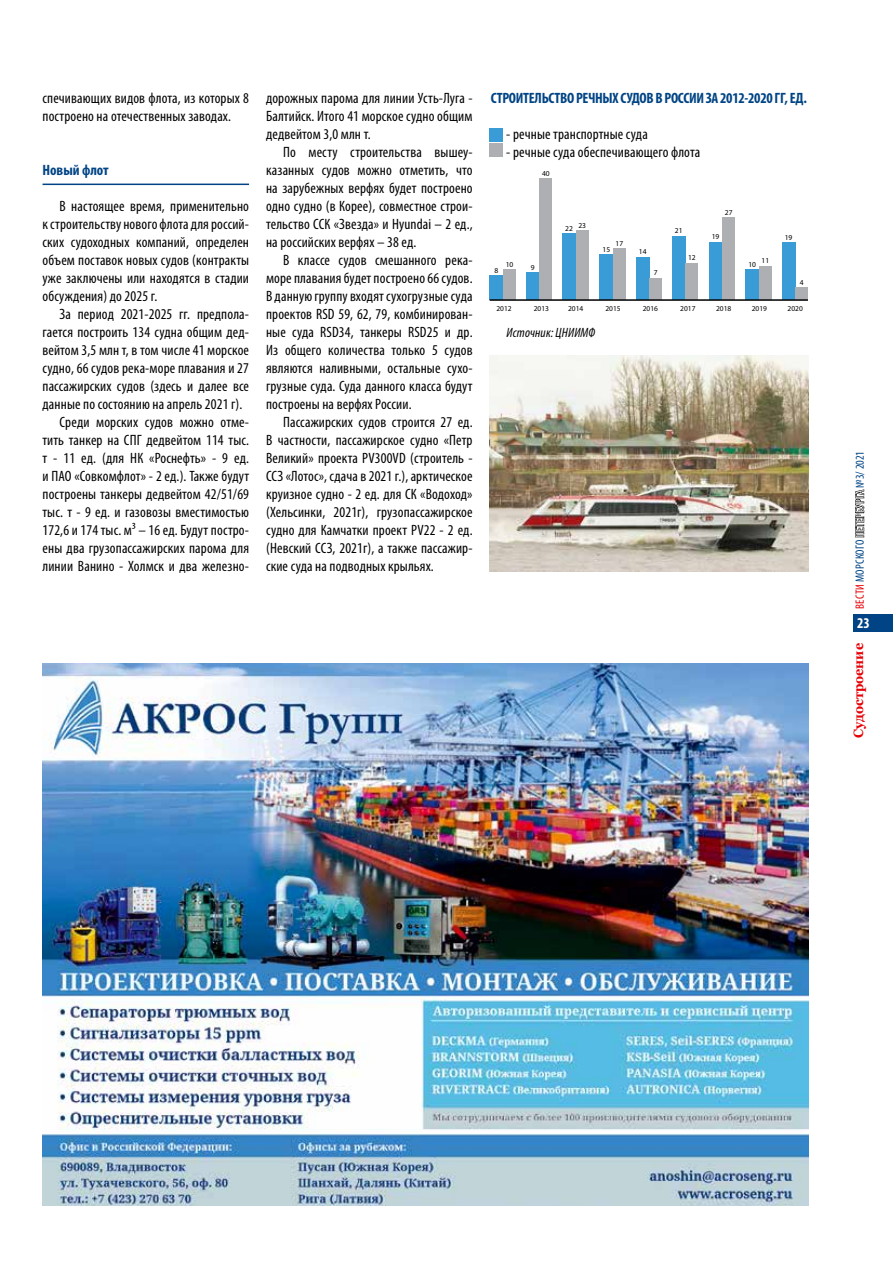
<style>
.page{position:relative;width:893px;height:1263px;background:#fff}
.page>*{position:absolute;margin:0;border:0;box-sizing:border-box;transform-origin:0 0}
.t1{font:condensed 15px/18px "Myriad Pro";letter-spacing:.01em;color:#000;text-align:justify}
.t2{font:700 condensed 15px "Myriad Pro";letter-spacing:-.02em;color:#004485}
.t3{font:700 condensed 15px "Myriad Pro";color:#004485}
.t4{font:700 condensed 15px "Myriad Pro";color:#fff}
.t5{font:italic condensed 13.5px "Myriad Pro";letter-spacing:.01em;color:#000}
.t6{font:700 13.5px "Georgia";color:#e60005;scale:.95 1}
.t7{font:condensed 12px "Myriad Pro";letter-spacing:.02em;color:#004485}
.t8{font:7.5px "Myriad Pro";color:#000}
.s1{color:#e60005}
.s2{color:#000}
</style>
<div class="page">
<div style="left:489px;top:129px;width:13px;height:13px;background:#3a9cd7"></div>
<div style="left:489px;top:144px;width:13px;height:13px;background:#aeafb2"></div>
<div style="left:490px;top:275px;width:13px;height:25px;background:#3a9cd7"></div>
<div style="left:503px;top:269px;width:13px;height:31px;background:#aeafb2"></div>
<div style="left:526px;top:272px;width:13px;height:28px;background:#3a9cd7"></div>
<div style="left:539px;top:178px;width:13px;height:122px;background:#aeafb2"></div>
<div style="left:576px;top:230px;width:12px;height:70px;background:#aeafb2"></div>
<div style="left:562px;top:233px;width:14px;height:67px;background:#3a9cd7"></div>
<div style="left:600px;top:254px;width:13px;height:46px;background:#3a9cd7"></div>
<div style="left:613px;top:248px;width:13px;height:52px;background:#aeafb2"></div>
<div style="left:636px;top:257px;width:13px;height:43px;background:#3a9cd7"></div>
<div style="left:649px;top:278px;width:13px;height:22px;background:#aeafb2"></div>
<div style="left:672px;top:236px;width:14px;height:64px;background:#3a9cd7"></div>
<div style="left:686px;top:263px;width:12px;height:37px;background:#aeafb2"></div>
<div style="left:709px;top:242px;width:13px;height:58px;background:#3a9cd7"></div>
<div style="left:722px;top:218px;width:13px;height:82px;background:#aeafb2"></div>
<div style="left:745px;top:269px;width:14px;height:31px;background:#3a9cd7"></div>
<div style="left:759px;top:266px;width:13px;height:34px;background:#aeafb2"></div>
<div style="left:782px;top:242px;width:13px;height:58px;background:#3a9cd7"></div>
<div style="left:795px;top:287px;width:13px;height:13px;background:#aeafb2"></div>
<hr style="left:490px;top:299px;width:318px;height:2px;background:#000">
<hr style="left:43px;top:184px;width:206px;height:1px;background:#004485">
<img style="left:490px;top:355px;width:318px;height:216px">
<img style="left:43px;top:664px;width:765px;height:541px">
<div style="left:853px;top:614px;width:40px;height:17px;background:#004485"></div>
<p class="t1" style="left:43px;top:89px;width:208px">спечивающих видов флота, из которых 8 построено на отечественных заводах.</p>
<p class="t3" style="left:43px;top:161px;width:68px">Новый флот</p>
<p class="t1" style="left:43px;top:197px;width:208px;text-indent:17px">В настоящее время, применительно к строительству нового флота для россий&shy;ских судоходных компаний, определен объем поставок новых судов (контракты уже заключены или находятся в стадии обсуждения) до 2025 г.</p>
<p class="t1" style="left:60px;top:305px;width:191px">За период 2021-2025 гг. предпола-</p>
<p class="t1" style="left:43px;top:323px;width:208px">гается построить 134 судна общим дед-</p>
<p class="t1" style="left:43px;top:341px;width:208px">вейтом 3,5 млн т, в том числе 41 морское</p>
<p class="t1" style="left:43px;top:359px;width:208px">судно, 66 судов река-море плавания и 27</p>
<p class="t1" style="left:43px;top:377px;width:208px">пассажирских судов (здесь и далее все</p>
<p class="t1" style="left:43px;top:395px;width:201px">данные по состоянию на апрель 2021 г).</p>
<p class="t1" style="left:60px;top:413px;width:191px">Среди морских судов можно отме-</p>
<p class="t1" style="left:43px;top:431px;width:208px">тить танкер на СПГ дедвейтом 114 тыс.</p>
<p class="t1" style="left:43px;top:449px;width:208px">т - 11 ед. (для НК «Роснефть» - 9 ед.</p>
<p class="t1" style="left:43px;top:467px;width:208px">и ПАО «Совкомфлот» - 2 ед.). Также будут</p>
<p class="t1" style="left:43px;top:485px;width:208px">построены танкеры дедвейтом 42/51/69</p>
<p class="t1" style="left:43px;top:503px;width:208px">тыс. т - 9 ед. и газовозы вместимостью</p>
<p class="t1" style="left:43px;top:521px;width:208px">172,6 и 174 тыс. м3 – 16 ед. Будут постро-</p>
<p class="t1" style="left:43px;top:539px;width:208px">ены два грузопассажирских парома для</p>
<p class="t1" style="left:43px;top:557px;width:208px">линии Ванино - Холмск и два железно-</p>
<p class="t1" style="left:266px;top:89px;width:208px">дорожных парома для линии Усть-Луга - Балтийск. Итого 41 морское судно общим дедвейтом 3,0 млн т.</p>
<p class="t1" style="left:266px;top:143px;width:208px;text-indent:17px">По месту строительства вышеу&shy;казанных судов можно отметить, что на зарубежных верфях будет построено одно судно (в Корее), совместное строи&shy;тельство ССК «Звезда» и Hyundai – 2 ед., на российских верфях – 38 ед.</p>
<p class="t1" style="left:266px;top:251px;width:208px;text-indent:17px">В классе судов смешанного река&shy;море плавания будет построено 66 судов.<br>В данную группу входят сухогрузные суда проектов RSD 59, 62, 79, комбинирован&shy;ные суда RSD34, танкеры RSD25 и др.<br>Из общего количества только 5 судов являются наливными, остальные сухо&shy;грузные суда. Суда данного класса будут построены на верфях России.</p>
<p class="t1" style="left:266px;top:413px;width:208px;text-indent:17px">Пассажирских судов строится 27 ед.<br>В частности, пассажирское судно «Петр Великий» проекта PV300VD (строитель - ССЗ «Лотос», сдача в 2021 г.), арктическое круизное судно - 2 ед. для СК «Водоход» (Хельсинки, 2021г), грузопассажирское судно для Камчатки проект PV22 - 2 ед. (Невский ССЗ, 2021г), а также пассажир&shy;ские суда на подводных крыльях.</p>
<p class="t2" style="left:491px;top:89px;width:318px">СТРОИТЕЛЬСТВО РЕЧНЫХ СУДОВ В РОССИИ ЗА 2012-2020 ГГ, ЕД.</p>
<p class="t1" style="left:506px;top:125px;width:143px">- речные транспортные суда</p>
<p class="t1" style="left:506px;top:143px;width:195px">- речные суда обеспечивающего флота</p>
<p class="t8" style="left:494px;top:266px;width:5px">8</p>
<p class="t8" style="left:506px;top:260px;width:9px">10</p>
<p class="t8" style="left:542px;top:169px;width:9px">40</p>
<p class="t8" style="left:531px;top:263px;width:5px">9</p>
<p class="t8" style="left:565px;top:222px;width:22px">22 23</p>
<p class="t8" style="left:616px;top:239px;width:9px">17</p>
<p class="t8" style="left:602px;top:245px;width:9px">15</p>
<p class="t8" style="left:639px;top:247px;width:9px">14</p>
<p class="t8" style="left:654px;top:268px;width:5px">7</p>
<p class="t8" style="left:675px;top:226px;width:9px">21</p>
<p class="t8" style="left:688px;top:253px;width:9px">12</p>
<p class="t8" style="left:725px;top:208px;width:9px">27</p>
<p class="t8" style="left:712px;top:232px;width:9px">19</p>
<p class="t8" style="left:761px;top:256px;width:9px">11</p>
<p class="t8" style="left:748px;top:260px;width:9px">10</p>
<p class="t8" style="left:785px;top:233px;width:9px">19</p>
<p class="t8" style="left:800px;top:277px;width:5px">4</p>
<p class="t8" style="left:496px;top:303px;width:17px">2012</p>
<p class="t8" style="left:534px;top:303px;width:17px">2013</p>
<p class="t8" style="left:568px;top:303px;width:17px">2014</p>
<p class="t8" style="left:605px;top:303px;width:17px">2015</p>
<p class="t8" style="left:643px;top:303px;width:17px">2016</p>
<p class="t8" style="left:680px;top:303px;width:17px">2017</p>
<p class="t8" style="left:716px;top:303px;width:17px">2018</p>
<p class="t8" style="left:752px;top:303px;width:17px">2019</p>
<p class="t8" style="left:788px;top:303px;width:17px">2020</p>
<p class="t5" style="left:507px;top:324px;width:90px">Источник: ЦНИИМФ</p>
<p class="t7" style="left:852px;top:609px;width:160px;rotate:-90deg"><span class="s1">ВЕСТИ</span> МОРСКОГО <span class="s2">ПЕТЕРБУРГА</span> №3/ 2021</p>
<p class="t4" style="left:857px;top:614px;width:14px">23</p>
<p class="t6" style="left:850px;top:738px;width:102px;rotate:-90deg">Судостроение</p>
</div>
